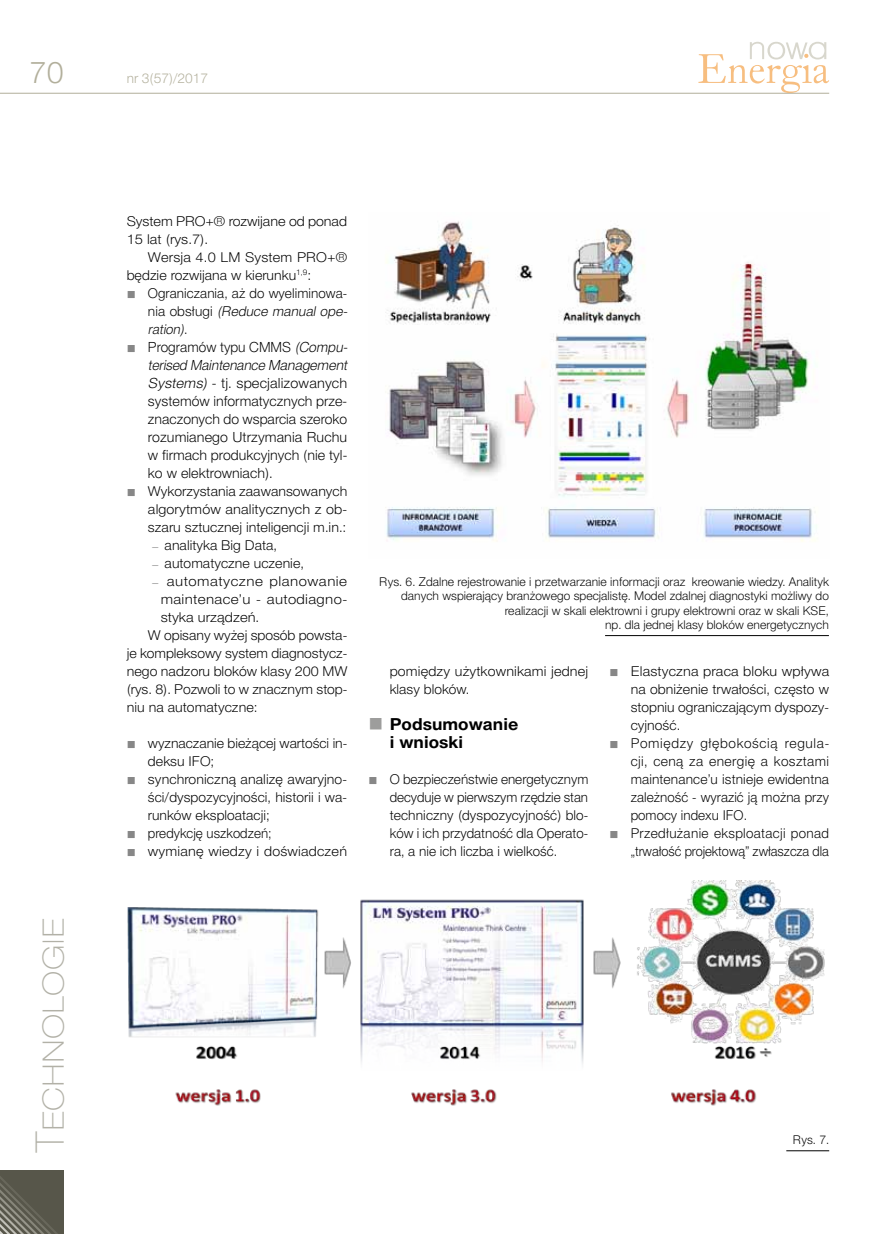
<style>
.page{position:relative;width:893px;height:1234px;background:#fff}
.page>*{position:absolute;margin:0;border:0;box-sizing:border-box;transform-origin:0 0}
.t1{font:39px "Switzer EFN Thin";color:#b2b1a7}
.t2{font:30px "Switzer EFN Light";color:#b2af9b}
.t3{font:700 16.5px/18px "Switzer EFN";color:#000;scale:1.04 1}
.t4{font:13.95px/18px "Switzer EFN Light";color:#000}
.t5{font:13.5px/18px "Switzer EFN Light";color:#000}
.t6{font:13.5px/18px "Switzer EFN Light";color:#000;scale:1.07 1}
.t7{font:13.5px/18px "Switzer EFN Light";color:#000;text-align:justify;scale:1.04 1}
.t8{font:13.5px/18px "Switzer EFN Light";color:#000;scale:1.06 1}
.t9{font:13.5px "Switzer EFN Light";color:#000;scale:1.05 1}
.t10{font:13.5px "Switzer EFN Light";letter-spacing:.02em;color:#000;scale:1.11 1}
.t11{font:13.5px "Switzer EFN Light";letter-spacing:.03em;color:#000;scale:1.11 1}
.t12{font:13.5px "Switzer EFN Light";color:#000;scale:1.08 1}
.t13{font:13.5px "Switzer EFN Light";color:#b2af9b}
.t14{font:12px/14.4px "Switzer EFN Light";color:#000;text-align:right}
.s1{font-style:italic}
.s2{font-size:12.15px;color:#878787}
</style>
<div class="page">
<hr style="left:0;top:93px;width:829px;height:1px;background:#b2af9b">
<svg style="left:698px;top:42px;width:131px;height:51px"></svg>
<svg style="left:0;top:1170px;width:64px;height:63px;background:#605f53"></svg>
<img style="left:385px;top:221px;width:432px;height:321px">
<hr style="left:605px;top:635px;width:224px;height:1px;background:#000">
<img style="left:128px;top:880px;width:697px;height:226px">
<hr style="left:786px;top:1150px;width:43px;height:1px;background:#000">
<h2 class="t2" style="left:30px;top:55px;width:36px">70</h2>
<p class="t13" style="left:127px;top:70px;width:83px">nr 3(57)/2017</p>
<h1 class="t1" style="left:28px;top:1152px;width:237px;rotate:-90deg">Technologie</h1>
<p class="t8" style="left:127px;top:211px;width:209px">System PRO+® rozwijane od ponad<br>15 lat (rys.7).</p>
<p class="t8" style="left:127px;top:247px;width:209px;text-indent:21px">Wersja 4.0 LM System PRO+® będzie rozwijana w kierunku<sup>1,9</sup>:</p>
<p class="t5" style="left:148px;top:283px;width:203px">Ograniczania, aż do wyeliminowa&shy;n i a o b s ł u g i <span class="s1">(Reduce manual ope&shy;ration)</span>.</p>
<p class="t4" style="left:148px;top:337px;width:204px">Programów typu CMMS <span class="s1">(Compu&shy;terised Maintenance Management<br>Systems)</span> - tj. specjalizowanych systemów informatycznych prze&shy;znaczonych do wsparcia szeroko rozumianego Utrzymania Ruchu w firmach produkcyjnych (nie tyl&shy;ko w elektrowniach).</p>
<p class="t7" style="left:148px;top:481px;width:193px">Wykorzystania zaawansowanych algorytmów analitycznych z ob&shy;szaru sztucznej inteligencji m.in.:</p>
<p class="t7" style="left:152px;top:535px;width:122px"><span class="s2">–</span> analityka Big Data,</p>
<p class="t7" style="left:152px;top:553px;width:147px"><span class="s2">–</span> automatyczne uczenie,</p>
<p class="t11" style="left:152px;top:573px;width:177px"><span class="s2">–</span> automatyczne planowanie</p>
<p class="t10" style="left:161px;top:591px;width:170px">maintenace’u - autodiagno-</p>
<p class="t12" style="left:161px;top:609px;width:93px">styka urządzeń.</p>
<p class="t7" style="left:148px;top:625px;width:193px">W opisany wyżej sposób powsta-</p>
<p class="t7" style="left:127px;top:643px;width:214px">je kompleksowy system diagnostycz-</p>
<p class="t9" style="left:127px;top:663px;width:212px">nego nadzoru bloków klasy 200 MW</p>
<p class="t7" style="left:127px;top:679px;width:214px">(rys. 8). Pozwoli to w znacznym stop-</p>
<p class="t9" style="left:127px;top:699px;width:126px">niu na automatyczne:</p>
<p class="t5" style="left:148px;top:733px;width:201px">wyznaczanie bieżącej wartości in&shy;deksu IFO;<br>synchroniczną analizę awaryjno&shy;ści/dyspozycyjności, historii i wa&shy;runków eksploatacji;<br>predykcję uszkodzeń;<br>wymianę wiedzy i doświadczeń</p>
<p class="t14" style="left:379px;top:574px;width:451px">Rys. 6. Zdalne rejestrowanie i przetwarzanie informacji oraz kreowanie wiedzy. Analityk danych wspierający branżowego specjalistę. Model zdalnej diagnostyki możliwy do realizacji w skali elektrowni i grupy elektrowni oraz w skali KSE,<br>np. dla jednej klasy bloków energetycznych</p>
<p class="t8" style="left:390px;top:661px;width:189px">pomiędzy użytkownikami jednej klasy bloków.</p>
<p class="t3" style="left:390px;top:714px;width:125px">Podsumowanie i wnioski</p>
<p class="t5" style="left:390px;top:769px;width:200px;text-align:justify">O bezpieczeństwie energetycznym decyduje w pierwszym rzędzie stan techniczny (dyspozycyjność) blo&shy;ków i ich przydatność dla Operato&shy;ra, a nie ich liczba i wielkość.</p>
<p class="t6" style="left:631px;top:661px;width:187px">Elastyczna praca bloku wpływa na obniżenie trwałości, często w stopniu ograniczającym dyspozy&shy;cyjność.<br>Pomiędzy głębokością regula&shy;cji, ceną za energię a kosztami maintenance’u istnieje ewidentna zależność - wyrazić ją można przy pomocy indexu IFO.<br>Przedłużanie eksploatacji ponad „trwałość projektową” zwłaszcza dla</p>
<p class="t14" style="left:793px;top:1132px;width:38px">Rys. 7.</p>
</div>
